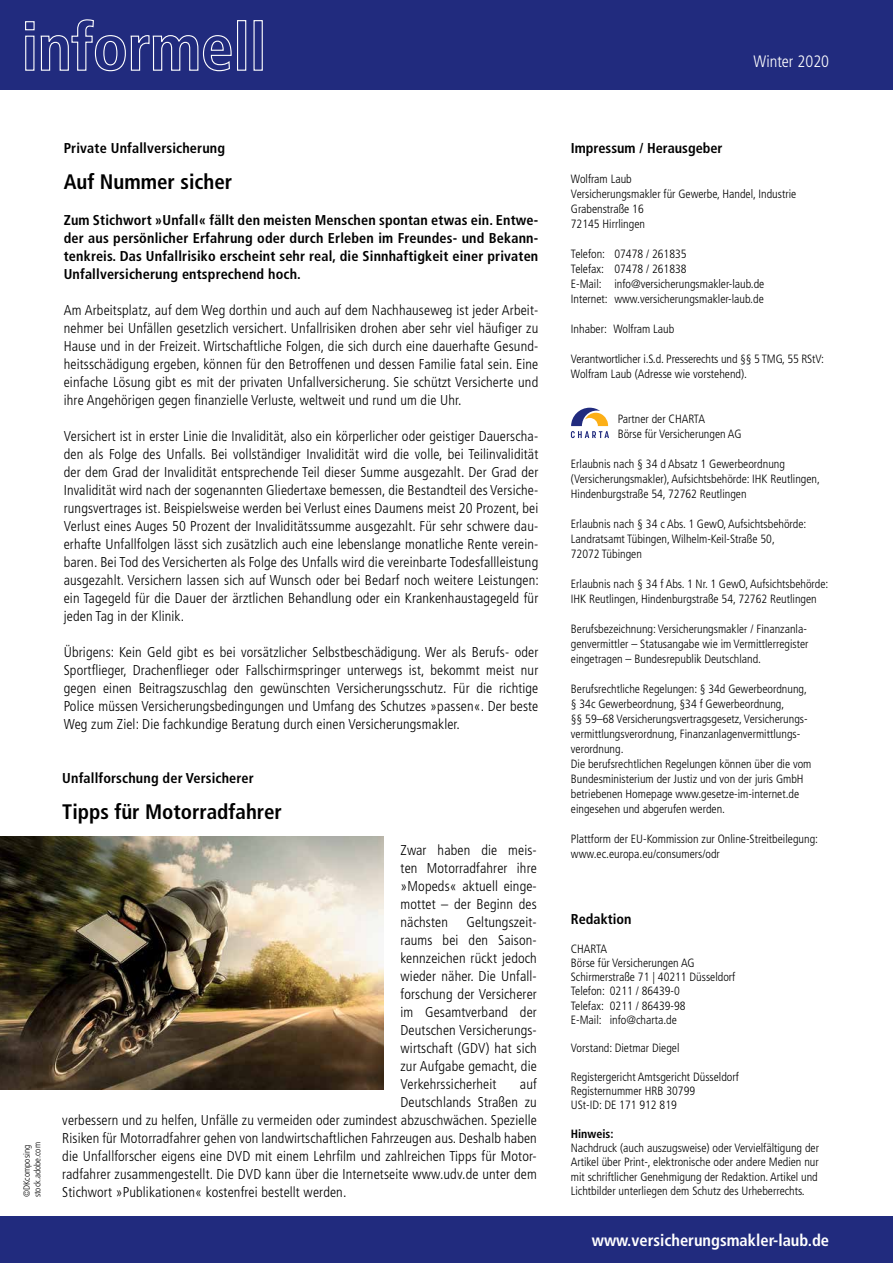
<style>
.page{position:relative;width:893px;height:1263px;background:#fff}
.page>*{position:absolute;margin:0;border:0;box-sizing:border-box;transform-origin:0 0}
.t1{font:700 condensed 21px "Frutiger LT Std";color:#000}
.t2{font:700 condensed 16.5px "Frutiger LT Std";color:#fff}
.t3{font:300 condensed 16.5px "Frutiger LT Std";color:#fff}
.t4{font:300 condensed 14.25px/18px "Frutiger LT Std";letter-spacing:.01em;color:#000;text-align:justify}
.t5{font:700 condensed 14.25px/18px "Frutiger LT Std";letter-spacing:.01em;color:#000;text-align:justify}
.t6{font:300 condensed 12px/15px "Frutiger LT Std";color:#000}
.t7{font:700 condensed 12px "Frutiger LT Std";color:#000}
.t8{font:300 condensed 9px "Frutiger LT Std";color:#000}
</style>
<div class="page">
<div style="left:0;top:0;width:893px;height:89px;background:#212b7e"></div>
<svg style="left:25px;top:19px;width:238px;height:53px"></svg>
<img style="left:0;top:836px;width:384px;height:253px">
<div style="left:0;top:1216px;width:893px;height:47px;background:#212b7e"></div>
<svg style="left:571px;top:408px;width:38px;height:30px"></svg>
<p class="t8" style="left:32px;top:1197px;width:57px;rotate:-90deg">stock.adobe.com</p>
<p class="t8" style="left:22px;top:1197px;width:54px;rotate:-90deg">©DKcomposing</p>
<p class="t5" style="left:64px;top:139px;width:163px">Private Unfallversicherung</p>
<h1 class="t1" style="left:64px;top:169px;width:170px">Auf Nummer sicher</h1>
<p class="t5" style="left:64px;top:211px;width:476px">Zum Stichwort »Unfall« fällt den meisten Menschen spontan etwas ein. Entwe&shy;der aus persönlicher Erfahrung oder durch Erleben im Freundes- und Bekann&shy;tenkreis. Das Unfallrisiko erscheint sehr real, die Sinnhaftigkeit einer privaten Unfallversicherung entsprechend hoch.</p>
<p class="t4" style="left:64px;top:301px;width:476px">Am Arbeitsplatz, auf dem Weg dorthin und auch auf dem Nachhauseweg ist jeder Arbeit&shy;nehmer bei Unfällen gesetzlich versichert. Unfallrisiken drohen aber sehr viel häufiger zu Hause und in der Freizeit. Wirtschaftliche Folgen, die sich durch eine dauerhafte Gesund&shy;heitsschädigung ergeben, können für den Betroffenen und dessen Familie fatal sein. Eine einfache Lösung gibt es mit der privaten Unfallversicherung. Sie schützt Versicherte und ihre Angehörigen gegen finanzielle Verluste, weltweit und rund um die Uhr.</p>
<p class="t4" style="left:64px;top:427px;width:477px">Versichert ist in erster Linie die Invalidität, also ein körperlicher oder geistiger Dauerscha&shy;den als Folge des Unfalls. Bei vollständiger Invalidität wird die volle, bei Teilinvalidität der dem Grad der Invalidität entsprechende Teil dieser Summe ausgezahlt. Der Grad der Invalidität wird nach der sogenannten Gliedertaxe bemessen, die Bestandteil des Versiche&shy;rungsvertrages ist. Beispielsweise werden bei Verlust eines Daumens meist 20 Prozent, bei Verlust eines Auges 50 Prozent der Invaliditätssumme ausgezahlt. Für sehr schwere dau&shy;erhafte Unfallfolgen lässt sich zusätzlich auch eine lebenslange monatliche Rente verein&shy;baren. Bei Tod des Versicherten als Folge des Unfalls wird die vereinbarte Todesfallleistung ausgezahlt. Versichern lassen sich auf Wunsch oder bei Bedarf noch weitere Leistungen: ein Tagegeld für die Dauer der ärztlichen Behandlung oder ein Krankenhaustagegeld für jeden Tag in der Klinik.</p>
<p class="t4" style="left:64px;top:643px;width:476px">Übrigens: Kein Geld gibt es bei vorsätzlicher Selbstbeschädigung. Wer als Berufs- oder Sportflieger, Drachenflieger oder Fallschirmspringer unterwegs ist, bekommt meist nur gegen einen Beitragszuschlag den gewünschten Versicherungsschutz. Für die richtige Police müssen Versicherungsbedingungen und Umfang des Schutzes »passen«. Der beste Weg zum Ziel: Die fachkundige Beratung durch einen Versicherungsmakler.</p>
<p class="t5" style="left:62px;top:769px;width:193px">Unfallforschung der Versicherer</p>
<h1 class="t1" style="left:62px;top:799px;width:221px">Tipps für Motorradfahrer</h1>
<p class="t4" style="left:401px;top:841px;width:138px">Zwar haben die meis&shy;ten Motorradfahrer ihre »Mopeds« aktuell einge&shy;mottet – der Beginn des nächsten</p>
<p class="t4" style="left:401px;top:913px;width:138px;text-indent:66px">Geltungszeit&shy;raums bei den Saison&shy;kennzeichen rückt jedoch wieder näher. Die Unfall&shy;forschung der Versicherer im Gesamtverband der Deutschen Versicherungs&shy;wirtschaft (GDV) hat sich zur Aufgabe gemacht, die Verkehrssicherheit</p>
<p class="t4" style="left:520px;top:1075px;width:18px">auf</p>
<p class="t4" style="left:401px;top:1093px;width:138px">Deutschlands Straßen zu</p>
<p class="t4" style="left:62px;top:1111px;width:476px">verbessern und zu helfen, Unfälle zu vermeiden oder zumindest abzuschwächen. Spezielle</p>
<p class="t4" style="left:62px;top:1129px;width:476px">Risiken für Motorradfahrer gehen von landwirtschaftlichen Fahrzeugen aus. Deshalb haben</p>
<p class="t4" style="left:62px;top:1147px;width:476px">die Unfallforscher eigens eine DVD mit einem Lehrfilm und zahlreichen Tipps für Motor-</p>
<p class="t4" style="left:62px;top:1165px;width:476px">radfahrer zusammengestellt. Die DVD kann über die Internetseite www.udv.de unter dem</p>
<p class="t4" style="left:62px;top:1183px;width:286px">Stichwort »Publikationen« kostenfrei bestellt werden.</p>
<p class="t3" style="left:753px;top:52px;width:77px">Winter 2020</p>
<p class="t5" style="left:571px;top:139px;width:153px">Impressum / Herausgeber</p>
<p class="t6" style="left:571px;top:172px;width:227px">Wolfram Laub<br>Versicherungsmakler für Gewerbe, Handel, Industrie<br>Grabenstraße 16<br>72145 Hirrlingen</p>
<p class="t6" style="left:571px;top:247px;width:195px">Telefon: 07478 / 261835<br>Telefax: 07478 / 261838<br>E-Mail: info@versicherungsmakler-laub.de Internet: www.versicherungsmakler-laub.de</p>
<p class="t6" style="left:571px;top:322px;width:105px">Inhaber: Wolfram Laub</p>
<p class="t6" style="left:571px;top:352px;width:255px">Verantwortlicher i.S.d. Presserechts und §§ 5 TMG, 55 RStV:<br>Wolfram Laub (Adresse wie vorstehend).</p>
<p class="t6" style="left:618px;top:412px;width:125px">Partner der CHARTA<br>Börse für Versicherungen AG</p>
<p class="t6" style="left:571px;top:457px;width:251px">Erlaubnis nach § 34 d Absatz 1 Gewerbeordnung (Versicherungsmakler), Aufsichtsbehörde: IHK Reutlingen,<br>Hindenburgstraße 54, 72762 Reutlingen</p>
<p class="t6" style="left:571px;top:517px;width:237px">Erlaubnis nach § 34 c Abs. 1 GewO, Aufsichtsbehörde:<br>Landratsamt Tübingen, Wilhelm-Keil-Straße 50,<br>72072 Tübingen</p>
<p class="t6" style="left:571px;top:577px;width:259px">Erlaubnis nach § 34 f Abs. 1 Nr. 1 GewO, Aufsichtsbehörde:<br>IHK Reutlingen, Hindenburgstraße 54, 72762 Reutlingen</p>
<p class="t6" style="left:571px;top:622px;width:239px">Berufsbezeichnung: Versicherungsmakler / Finanzanla&shy;genvermittler – Statusangabe wie im Vermittlerregister eingetragen – Bundesrepublik Deutschland.</p>
<p class="t6" style="left:571px;top:682px;width:242px">Berufsrechtliche Regelungen: § 34d Gewerbeordnung, § 34c Gewerbeordnung, §34 f Gewerbeordnung,<br>§§ 59–68 Versicherungsvertragsgesetz, Versicherungs&shy;vermittlungsverordnung, Finanzanlagenvermittlungs&shy;verordnung.<br>Die berufsrechtlichen Regelungen können über die vom Bundesministerium der Justiz und von der juris GmbH betriebenen Homepage www.gesetze-im-internet.de eingesehen und abgerufen werden.</p>
<p class="t6" style="left:571px;top:832px;width:249px">Plattform der EU-Kommission zur Online-Streitbeilegung: www.ec.europa.eu/consumers/odr</p>
<p class="t5" style="left:571px;top:910px;width:62px">Redaktion</p>
<p class="t6" style="left:571px;top:941px;width:166px;line-height:14.2px">CHARTA<br>Börse für Versicherungen AG<br>Schirmerstraße 71 | 40211 Düsseldorf<br>Telefon: 0211 / 86439-0<br>Telefax: 0211 / 86439-98<br>E-Mail: info@charta.de</p>
<p class="t6" style="left:571px;top:1041px;width:110px">Vorstand: Dietmar Diegel</p>
<p class="t6" style="left:571px;top:1070px;width:170px;line-height:14.2px">Registergericht Amtsgericht Düsseldorf<br>Registernummer HRB 30799<br>USt-ID: DE 171 912 819</p>
<p class="t7" style="left:571px;top:1126px;width:44px">Hinweis:</p>
<p class="t6" style="left:571px;top:1141px;width:250px;line-height:14.2px;text-align:justify">Nachdruck (auch auszugsweise) oder Vervielfältigung der Artikel über Print-, elektronische oder andere Medien nur mit schriftlicher Genehmigung der Redaktion. Artikel und</p>
<p class="t6" style="left:571px;top:1183px;width:235px">Lichtbilder unterliegen dem Schutz des Urheberrechts.</p>
<p class="t2" style="left:592px;top:1230px;width:239px">www.versicherungsmakler-laub.de</p>
</div>
